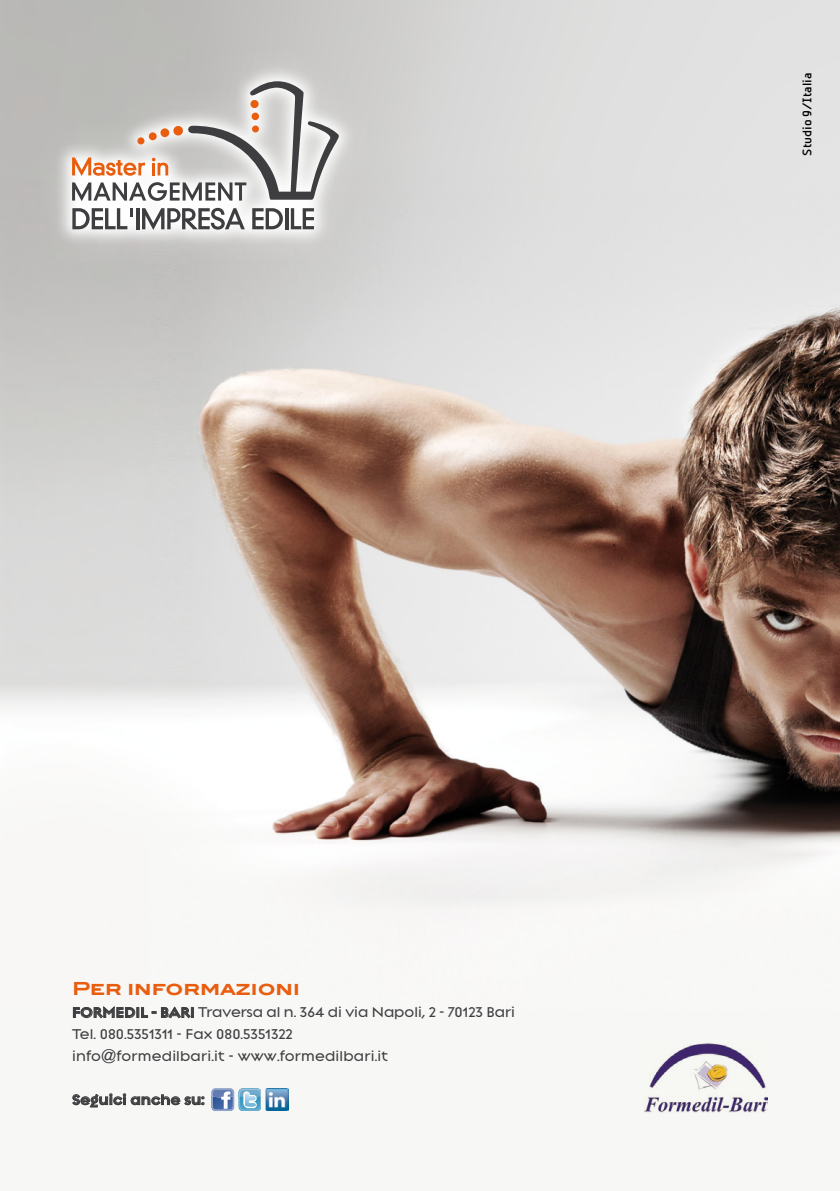
<style>
.page{position:relative;width:840px;height:1191px;background:#fff}
.page>*{position:absolute;margin:0;border:0;box-sizing:border-box;transform-origin:0 0}
.t1{font:500 19px/22px "Regulator";color:#3e3d40}
.t2{font:700 19px "Regulator";color:#3e3d40}
.t3{font:700 18px "Blair ITC";color:#e95d0f}
.t4{font:700 12px "Beta Sans";color:#000}
.s1{font-weight:700}
.s2{font-family:"Helvetica";font-weight:300}
</style>
<div class="page">
<img style="left:0;top:0;width:839px;height:1113px">
<img style="left:643px;top:1042px;width:124px;height:70px">
<svg style="left:30px;top:41px;width:347px;height:230px;background:#c9c8c6"></svg>
<svg style="left:72px;top:208px;width:60px;height:21px"></svg>
<hr style="left:136px;top:208px;width:3px;height:21px;background:#3e3d40">
<svg style="left:142px;top:208px;width:103px;height:22px"></svg>
<svg style="left:252px;top:208px;width:31px;height:21px"></svg>
<hr style="left:285px;top:208px;width:3px;height:21px;background:#3e3d40">
<svg style="left:290px;top:208px;width:24px;height:21px"></svg>
<svg style="left:72px;top:81px;width:267px;height:120px"></svg>
<div style="left:250px;top:100px;width:8px;height:8px;background:#e95d0f;border-radius:50%"></div>
<div style="left:251px;top:113px;width:8px;height:7px;background:#e95d0f;border-radius:50%"></div>
<div style="left:252px;top:125px;width:7px;height:7px;background:#e95d0f;border-radius:50%"></div>
<svg style="left:73px;top:1005px;width:121px;height:13px"></svg>
<svg style="left:72px;top:1093px;width:132px;height:14px"></svg>
<svg style="left:211px;top:1088px;width:50px;height:23px"></svg>
<img style="left:265px;top:1088px;width:24px;height:23px">
<p class="t4" style="left:799px;top:156px;width:84px;rotate:-90deg">Studio 9/Italia</p>
<p class="t3" style="left:72px;top:977px;width:229px">Per informazioni</p>
<p class="t1" style="left:72px;top:1000px;width:444px"><span class="s1">FORMEDIL - BARI</span> Traversa al n. 364 di via Napoli, 2 - 70123 Bari<br>Tel. 080.5351311 - Fax 080.5351322<br>info<span class="s2">@</span>formedilbari.it - www.formedilbari.it</p>
<p class="t2" style="left:72px;top:1089px;width:134px">Seguici anche su:</p>
</div>
